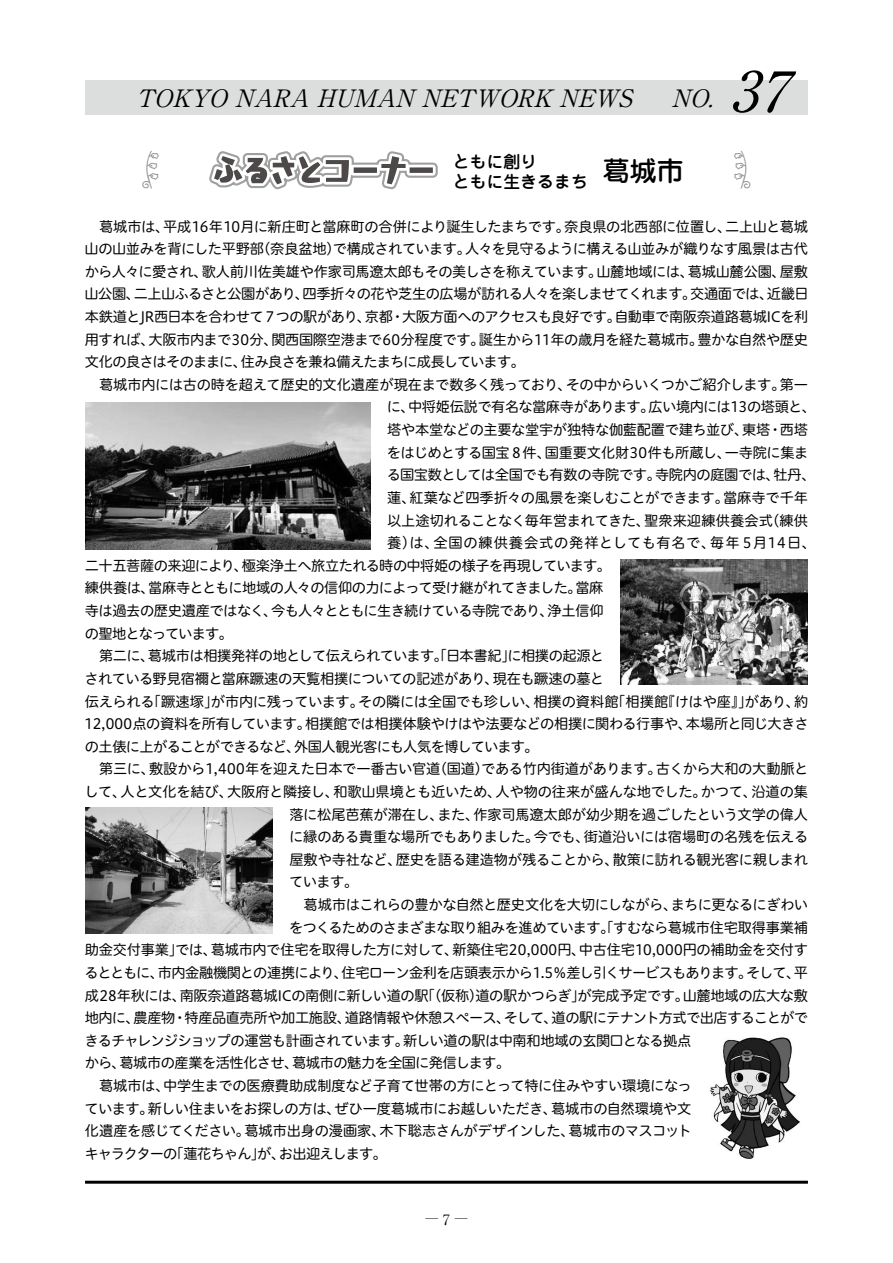
<style>
.page{position:relative;width:893px;height:1263px;background:#fff}
.page>*{position:absolute;margin:0;border:0;box-sizing:border-box;transform-origin:0 0}
.t1{font:italic 55.2px "Ryumin Pr 6";color:#000}
.t2{font:37.5px "MO Kei Style A B";color:#898989}
.t3{font:italic 24px "Ryumin Pr 6";color:#000}
.t4{font:500 16.8px "Jun 34 Pro";color:#000}
.t5{font:14.25px/22.6px "Hiragino UD Sans R Std W4";letter-spacing:-.03em;color:#000;text-align:justify}
.t6{font:14.25px "Hiragino UD Sans R Std W4";letter-spacing:-.05em;color:#000}
.t7{font:14.25px "Hiragino UD Sans R Std W4";letter-spacing:-.06em;color:#000}
.t8{font:14.25px "Hiragino UD Sans R Std W4";letter-spacing:-.005em;color:#000}
.t9{font:14.25px "Hiragino UD Sans R Std W4";letter-spacing:.055em;color:#000}
.t10{font:14.25px "Hiragino UD Sans R Std W4";letter-spacing:-.075em;color:#000}
.t11{font:14.25px "Hiragino UD Sans R Std W4";letter-spacing:-.07em;color:#000}
.t12{font:300 8.85px "Ryumin Pr 6";color:#000;scale:1.43 1}
.s1{font-size:14.25px}
</style>
<div class="page">
<hr style="left:85px;top:1181px;width:723px;height:3px;background:#000">
<div style="left:85px;top:81px;width:723px;height:34px;background:#dcdddd"></div>
<img style="left:85px;top:402px;width:285px;height:148px">
<img style="left:620px;top:559px;width:188px;height:126px">
<img style="left:710px;top:1037px;width:90px;height:122px">
<svg style="left:209px;top:151px;width:229px;height:39px"></svg>
<img style="left:85px;top:807px;width:188px;height:126px">
<h3 class="t3" style="left:136px;top:79px;width:507px">TOKYO NARA HUMAN NETWORK NEWS</h3>
<h3 class="t3" style="left:672px;top:79px;width:52px">NO.</h3>
<h2 class="t2" style="left:132px;top:140px;width:39px">•</h2>
<p class="t4" style="left:453px;top:168px;width:232px">ともに生きるまち <sup>葛城市</sup></p>
<p class="t4" style="left:453px;top:148px;width:86px">ともに創り</p>
<h1 class="t1" style="left:729px;top:48px;width:81px">37</h1>
<p class="t5" style="left:85px;top:214px;width:725px;text-indent:14px">葛城市は、平成16年10月に新庄町と當麻町の合併により誕生したまちです。奈良県の北西部に位置し、二上山と葛城山の山並みを背にした平野部（奈良盆地）で構成されています。人々を見守るように構える山並みが織りなす風景は古代から人々に愛され、歌人前川佐美雄や作家司馬遼太郎もその美しさを称えています。山麓地域には、葛城山麓公園、屋敷山公園、二上山ふるさと公園があり、四季折々の花や芝生の広場が訪れる人々を楽しませてくれます。交通面では、近畿日本鉄道とJR西日本を合わせて7 つの駅があり、京都・大阪方面へのアクセスも良好です。自動車で南阪奈道路葛城ICを利用すれば、大阪市内まで30分、関西国際空港まで60分程度です。誕生から11年の歳月を経た葛城市。豊かな自然や歴史文化の良さはそのままに、住み良さを兼ね備えたまちに成長しています。</p>
<p class="t5" style="left:99px;top:372px;width:711px">葛城市内には古の時を超えて歴史的文化遺産が現在まで数多く残っており、その中からいくつかご紹介します。第一</p>
<p class="t5" style="left:387px;top:395px;width:431px">に、中将姫伝説で有名な當麻寺があります。広い境内には13の塔頭と、</p>
<p class="t5" style="left:387px;top:418px;width:422px">塔や本堂などの主要な堂宇が独特な伽藍配置で建ち並び、東塔・西塔</p>
<p class="t5" style="left:387px;top:440px;width:423px">をはじめとする国宝 8 件、国重要文化財30件も所蔵し、一寺院に集ま</p>
<p class="t5" style="left:387px;top:463px;width:431px">る国宝数としては全国でも有数の寺院です。寺院内の庭園では、牡丹、</p>
<p class="t5" style="left:387px;top:485px;width:423px">蓮、紅葉など四季折々の風景を楽しむことができます。當麻寺で千年</p>
<p class="t8" style="left:387px;top:509px;width:423px">以上途切れることなく毎年営まれてきた、聖衆来迎練供養会式（練供</p>
<p class="t9" style="left:387px;top:532px;width:430px">養）は、全国の練供養会式の発祥としても有名で、毎年 5月14日、</p>
<p class="t5" style="left:85px;top:553px;width:528px">二十五菩薩の来迎により、極楽浄土へ旅立たれる時の中将姫の様子を再現しています。</p>
<p class="t5" style="left:85px;top:576px;width:520px">練供養は、當麻寺とともに地域の人々の信仰の力によって受け継がれてきました。當麻</p>
<p class="t5" style="left:85px;top:599px;width:520px">寺は過去の歴史遺産ではなく、今も人々とともに生き続けている寺院であり、浄土信仰</p>
<p class="t11" style="left:85px;top:622px;width:150px">の聖地となっています。</p>
<p class="t5" style="left:99px;top:644px;width:506px">第二に、葛城市は相撲発祥の地として伝えられています。「日本書紀」に相撲の起源と</p>
<p class="t5" style="left:84px;top:666px;width:521px">されている野見宿禰と當麻蹶速の天覧相撲についての記述があり、現在も蹶速の墓と</p>
<p class="t5" style="left:85px;top:689px;width:725px">伝えられる「蹶速塚」が市内に残っています。その隣には全国でも珍しい、相撲の資料館「相撲館『けはや座』」があり、約</p>
<p class="t5" style="left:85px;top:712px;width:725px">12,000点の資料を所有しています。相撲館では相撲体験やけはや法要などの相撲に関わる行事や、本場所と同じ大きさ</p>
<p class="t6" style="left:85px;top:736px;width:456px">の土俵に上がることができるなど、外国人観光客にも人気を博しています。</p>
<p class="t5" style="left:99px;top:757px;width:711px">第三に、敷設から1,400年を迎えた日本で一番古い官道（国道）である竹内街道があります。古くから大和の大動脈と</p>
<p class="t5" style="left:84px;top:779px;width:725px">して、人と文化を結び、大阪府と隣接し、和歌山県境とも近いため、人や物の往来が盛んな地でした。かつて、沿道の集</p>
<p class="t5" style="left:289px;top:802px;width:520px">落に松尾芭蕉が滞在し、また、作家司馬遼太郎が幼少期を過ごしたという文学の偉人</p>
<p class="t5" style="left:289px;top:825px;width:521px">に縁のある貴重な場所でもありました。今でも、街道沿いには宿場町の名残を伝える</p>
<p class="t5" style="left:289px;top:847px;width:520px">屋敷や寺社など、歴史を語る建造物が残ることから、散策に訪れる観光客に親しまれ</p>
<p class="t5" style="left:289px;top:870px;width:71px">ています。</p>
<p class="t5" style="left:304px;top:892px;width:506px">葛城市はこれらの豊かな自然と歴史文化を大切にしながら、まちに更なるにぎわい</p>
<p class="t5" style="left:289px;top:915px;width:520px">をつくるためのさまざまな取り組みを進めています。「すむなら葛城市住宅取得事業補</p>
<p class="t5" style="left:85px;top:938px;width:725px">助金交付事業」では、葛城市内で住宅を取得した方に対して、新築住宅20,000円、中古住宅10,000円の補助金を交付す</p>
<p class="t7" style="left:85px;top:962px;width:725px">るとともに、市内金融機関との連携により、住宅ローン金利を店頭表示から1.5％差し引くサービスもあります。そして、平</p>
<p class="t5" style="left:85px;top:983px;width:725px">成28年秋には、南阪奈道路葛城ICの南側に新しい道の駅「（仮称）道の駅かつらぎ」が完成予定です。山麓地域の広大な敷</p>
<p class="t5" style="left:85px;top:1006px;width:725px">地内に、農産物・特産品直売所や加工施設、道路情報や休憩スペース、そして、道の駅にテナント方式で出店することがで</p>
<p class="t6" style="left:84px;top:1030px;width:608px">きるチャレンジショップの運営も計画されています。新しい道の駅は中南和地域の玄関口となる拠点</p>
<p class="t5" style="left:85px;top:1051px;width:427px">から、葛城市の産業を活性化させ、葛城市の魅力を全国に発信します。</p>
<p class="t5" style="left:99px;top:1073px;width:594px">葛城市は、中学生までの医療費助成制度など子育て世帯の方にとって特に住みやすい環境になっ</p>
<p class="t5" style="left:85px;top:1096px;width:608px">ています。新しい住まいをお探しの方は、ぜひ一度葛城市にお越しいただき、葛城市の自然環境や文</p>
<p class="t5" style="left:85px;top:1119px;width:608px">化遺産を感じてください。葛城市出身の漫画家、木下聡志さんがデザインした、葛城市のマスコット</p>
<p class="t10" style="left:85px;top:1143px;width:304px">キャラクターの「蓮花ちゃん」が、お出迎えします。</p>
<p class="t12" style="left:425px;top:1212px;width:31px">― <span class="s1">7</span> ―</p>
</div>
